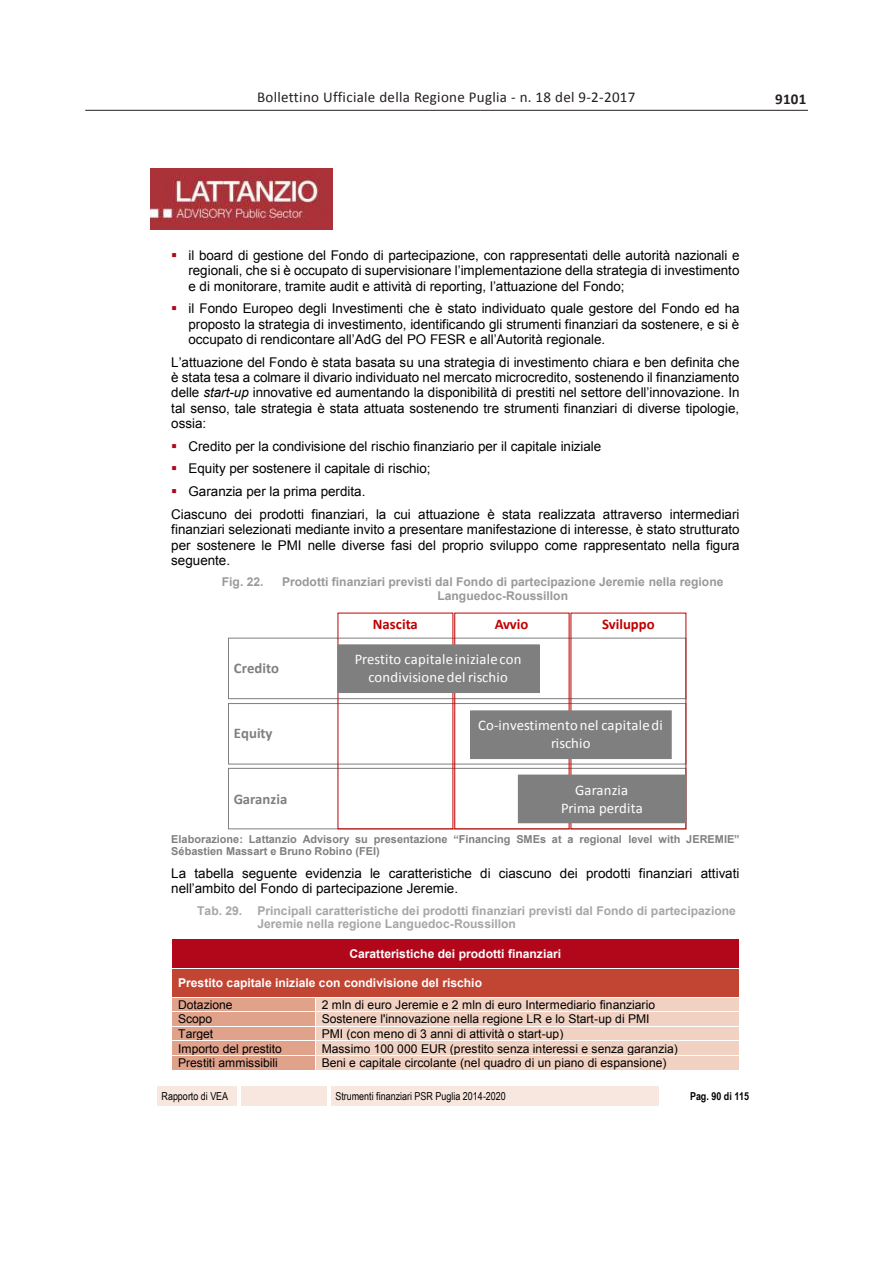
<style>
.page{position:relative;width:893px;height:1263px;background:#fff}
.page>*{position:absolute;margin:0;border:0;box-sizing:border-box;transform-origin:0 0}
.t1{font:15px "Calibri";letter-spacing:.02em;color:#231f20}
.t2{font:700 15px "Calibri";color:#231f20}
.t3{font:14.7px/17.7px "Calibri";letter-spacing:.015em;color:#fff;text-align:center}
.t4{font:700 14.7px "Calibri";letter-spacing:.005em;color:#7f7f7f}
.t5{font:700 14.7px "Calibri";color:#c00000}
.t6{font:13.35px/15.3px "Arial";color:#000;text-align:justify}
.t7{font:12.15px "Arial";color:#000}
.t8{font:700 12.15px/13.8px "Arial";color:#a6a6a6}
.t9{font:700 12.15px/14px "Arial";color:#999;text-align:center}
.t10{font:700 12.15px "Arial";color:#fff}
.t11{font:700 10.95px/12.6px "Arial";color:#808080}
.t12{font:10.95px "Arial Narrow";color:#000}
.t13{font:700 10.95px "Arial Narrow";letter-spacing:-.005em;color:#000}
.s1{color:#b2061b}
.s2{font-style:italic}
</style>
<div class="page">
<hr style="left:85px;top:110px;width:723px;height:1px;background:#231f20">
<div style="left:157px;top:1086px;width:80px;height:20px;background:#f8e7df"></div>
<div style="left:241px;top:1086px;width:86px;height:20px;background:#f8e7df"></div>
<div style="left:331px;top:1086px;width:328px;height:20px;background:#f8e7df"></div>
<img style="left:151px;top:169px;width:181px;height:61px">
<div style="left:172px;top:939px;width:567px;height:29px;background:#b2071a"></div>
<hr style="left:172px;top:939px;width:567px;height:1px;background:#fff">
<div style="left:172px;top:968px;width:567px;height:29px;background:#c24533"></div>
<hr style="left:172px;top:968px;width:567px;height:1px;background:#fff">
<div style="left:172px;top:997px;width:143px;height:14px;background:#e0a28b"></div>
<div style="left:315px;top:997px;width:424px;height:14px;background:#f1d1c2"></div>
<hr style="left:172px;top:997px;width:143px;height:1px;background:#fff">
<hr style="left:315px;top:997px;width:424px;height:1px;background:#fff">
<div style="left:172px;top:1012px;width:143px;height:14px;background:#e0a28b"></div>
<div style="left:315px;top:1012px;width:424px;height:14px;background:#f1d1c2"></div>
<div style="left:172px;top:1027px;width:143px;height:14px;background:#e0a28b"></div>
<div style="left:315px;top:1027px;width:424px;height:14px;background:#f1d1c2"></div>
<div style="left:172px;top:1041px;width:143px;height:14px;background:#e0a28b"></div>
<div style="left:315px;top:1041px;width:424px;height:14px;background:#f1d1c2"></div>
<hr style="left:172px;top:1041px;width:143px;height:1px;background:#fff">
<hr style="left:315px;top:1041px;width:424px;height:1px;background:#fff">
<div style="left:172px;top:1056px;width:143px;height:14px;background:#e0a28b"></div>
<div style="left:315px;top:1056px;width:424px;height:14px;background:#f1d1c2"></div>
<svg style="left:315px;top:998px;width:1px;height:72px"></svg>
<div style="left:228px;top:638px;width:458px;height:61px;border:1px solid #7f7f7f"></div>
<div style="left:228px;top:703px;width:458px;height:61px;border:1px solid #7f7f7f"></div>
<div style="left:228px;top:768px;width:458px;height:61px;border:1px solid #7f7f7f"></div>
<div style="left:338px;top:645px;width:201px;height:47px;background:#7f7f7f"></div>
<div style="left:338px;top:644px;width:201px;height:49px;border:1px solid #7f7f7f"></div>
<div style="left:471px;top:711px;width:200px;height:47px;background:#7f7f7f"></div>
<div style="left:470px;top:710px;width:201px;height:49px;border:1px solid #7f7f7f"></div>
<div style="left:518px;top:775px;width:168px;height:48px;background:#7f7f7f"></div>
<p class="t1" style="left:257px;top:88px;width:380px">Bollettino Ufficiale della Regione Puglia - n. 18 del 9-2-2017</p>
<p class="t2" style="left:775px;top:89px;width:33px">9101</p>
<p class="t6" style="left:188px;top:247px;width:553px;text-indent:-17px"><span class="s1">▪</span> il board di gestione del Fondo di partecipazione, con rappresentati delle autorità nazionali e regionali, che si è occupato di supervisionare l’implementazione della strategia di investimento e di monitorare, tramite audit e attività di reporting, l’attuazione del Fondo;</p>
<p class="t6" style="left:188px;top:301px;width:553px;text-indent:-17px"><span class="s1">▪</span> il Fondo Europeo degli Investimenti che è stato individuato quale gestore del Fondo ed ha proposto la strategia di investimento, identificando gli strumenti finanziari da sostenere, e si è occupato di rendicontare all’AdG del PO FESR e all’Autorità regionale.</p>
<p class="t6" style="left:171px;top:354px;width:570px">L’attuazione del Fondo è stata basata su una strategia di investimento chiara e ben definita che è stata tesa a colmare il divario individuato nel mercato microcredito, sostenendo il finanziamento delle <span class="s2">start-up</span> innovative ed aumentando la disponibilità di prestiti nel settore dell’innovazione. In tal senso, tale strategia è stata attuata sostenendo tre strumenti finanziari di diverse tipologie, ossia:</p>
<p class="t6" style="left:171px;top:438px;width:431px"><span class="s1">▪</span> Credito per la condivisione del rischio finanziario per il capitale iniziale</p>
<p class="t6" style="left:171px;top:461px;width:261px"><span class="s1">▪</span> Equity per sostenere il capitale di rischio;</p>
<p class="t6" style="left:171px;top:480px;width:570px;line-height:22.6px"><span class="s1">▪</span> Garanzia per la prima perdita.<br>Ciascuno dei prodotti finanziari, la cui attuazione è stata realizzata attraverso intermediari</p>
<p class="t6" style="left:171px;top:522px;width:570px">finanziari selezionati mediante invito a presentare manifestazione di interesse, è stato strutturato per sostenere le PMI nelle diverse fasi del proprio sviluppo come rappresentato nella figura seguente.</p>
<p class="t9" style="left:222px;top:575px;width:43px">Fig. 22.</p>
<p class="t9" style="left:282px;top:575px;width:443px">Prodotti finanziari previsti dal Fondo di partecipazione Jeremie nella regione<br>Languedoc-Roussillon</p>
<p class="t4" style="left:234px;top:658px;width:47px">Credito</p>
<p class="t4" style="left:234px;top:723px;width:40px">Equity</p>
<p class="t4" style="left:234px;top:788px;width:55px">Garanzia</p>
<p class="t5" style="left:373px;top:614px;width:47px">Nascita</p>
<p class="t5" style="left:495px;top:614px;width:35px">Avvio</p>
<p class="t5" style="left:602px;top:614px;width:54px">Sviluppo</p>
<p class="t3" style="left:355px;top:650px;width:168px">Prestito capitale iniziale con condivisione del rischio</p>
<p class="t3" style="left:478px;top:716px;width:186px">Co-investimento nel capitale di rischio</p>
<p class="t3" style="left:561px;top:781px;width:83px">Garanzia<br>Prima perdita</p>
<p class="t11" style="left:171px;top:833px;width:570px">Elaborazione: Lattanzio Advisory su presentazione “Financing SMEs at a regional level with JEREMIE”<br>Sébastien Massart e Bruno Robino (FEI)</p>
<p class="t6" style="left:171px;top:866px;width:570px">La tabella seguente evidenzia le caratteristiche di ciascuno dei prodotti finanziari attivati nell’ambito del Fondo di partecipazione Jeremie.</p>
<p class="t8" style="left:197px;top:904px;width:47px">Tab. 29.</p>
<p class="t8" style="left:257px;top:904px;width:480px">Principali caratteristiche dei prodotti finanziari previsti dal Fondo di partecipazione<br>Jeremie nella regione Languedoc-Roussillon</p>
<p class="t10" style="left:349px;top:945px;width:213px">Caratteristiche dei prodotti finanziari</p>
<p class="t10" style="left:178px;top:974px;width:306px">Prestito capitale iniziale con condivisione del rischio</p>
<p class="t7" style="left:178px;top:996px;width:56px">Dotazione</p>
<p class="t7" style="left:322px;top:996px;width:335px">2 mln di euro Jeremie e 2 mln di euro Intermediario finanziario</p>
<p class="t7" style="left:178px;top:1011px;width:36px">Scopo</p>
<p class="t7" style="left:322px;top:1011px;width:329px">Sostenere l'innovazione nella regione LR e lo Start-up di PMI</p>
<p class="t7" style="left:178px;top:1026px;width:37px">Target</p>
<p class="t7" style="left:322px;top:1026px;width:243px">PMI (con meno di 3 anni di attività o start-up)</p>
<p class="t7" style="left:178px;top:1040px;width:105px">Importo del prestito</p>
<p class="t7" style="left:322px;top:1040px;width:358px">Massimo 100 000 EUR (prestito senza interessi e senza garanzia)</p>
<p class="t7" style="left:178px;top:1055px;width:101px">Prestiti ammissibili</p>
<p class="t7" style="left:322px;top:1055px;width:346px">Beni e capitale circolante (nel quadro di un piano di espansione)</p>
<p class="t12" style="left:162px;top:1088px;width:68px">Rapporto di VEA</p>
<p class="t12" style="left:335px;top:1088px;width:172px">Strumenti finanziari PSR Puglia 2014-2020</p>
<p class="t13" style="left:690px;top:1087px;width:61px">Pag. 90 di 115</p>
</div>
